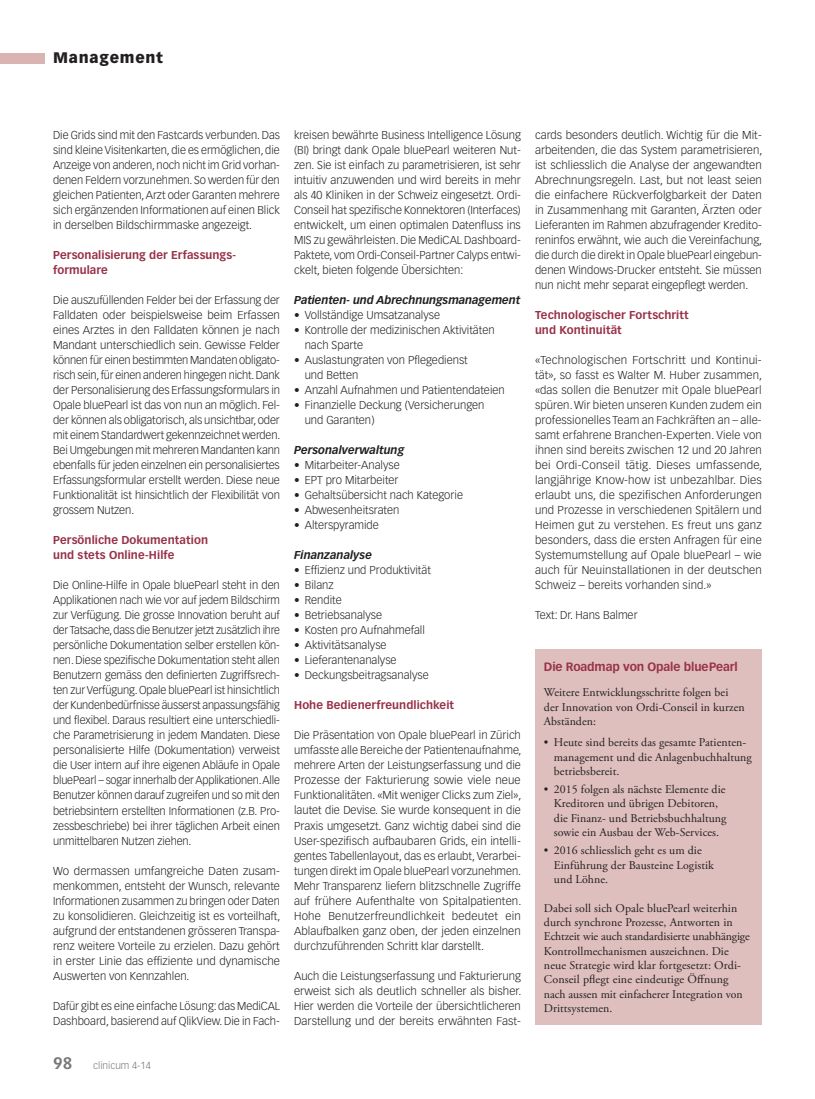
<style>
.page{position:relative;width:815px;height:1099px;background:#fff}
.page>*{position:absolute;margin:0;border:0;box-sizing:border-box;transform-origin:0 0}
.t1{font:900 15px "Vectora LT Std";letter-spacing:.05em;color:#231f20}
.t2{font:11.88px/14.4px "Adobe Garamond Pro";letter-spacing:.005em;color:#231f20}
.t3{font:700 11.88px "Vectora LT Std";letter-spacing:-.01em;color:#983249}
.t4{font:300 11.25px/15px "Vectora LT Std";color:#231f20;text-align:justify}
.t5{font:700 11.25px/15px "Vectora LT Std";letter-spacing:.005em;color:#983249}
.t6{font:italic 700 11.25px "Vectora LT Std";letter-spacing:-.01em;color:#231f20}
.t7{font:300 10px "Vectora LH";color:#76787b}
.s1{font-weight:700;font-size:16.25px}
</style>
<div class="page">
<div style="left:0;top:53px;width:45px;height:10px;background:#d9b4b3"></div>
<div style="left:535px;top:649px;width:227px;height:375px;background:#debfbe"></div>
<h1 class="t1" style="left:53px;top:49px;width:111px">Management</h1>
<p class="t4" style="left:53px;top:128px;width:228px">Die Grids sind mit den Fastcards verbunden. Das sind kleine Visitenkarten, die es ermöglichen, die Anzeige von anderen, noch nicht im Grid vorhan&shy;denen Feldern vorzunehmen. So werden für den gleichen Patienten, Arzt oder Garanten mehrere sich ergänzenden Informationen auf einen Blick in derselben Bildschirmmaske angezeigt.</p>
<p class="t5" style="left:53px;top:248px;width:184px">Personalisierung der Erfassungs&shy;formulare</p>
<p class="t4" style="left:53px;top:293px;width:229px">Die auszufüllenden Felder bei der Erfassung der Falldaten oder beispielsweise beim Erfassen eines Arztes in den Falldaten können je nach Mandant unterschiedlich sein. Gewisse Felder können für einen bestimmten Mandaten obligato&shy;risch sein, für einen anderen hingegen nicht. Dank der Personalisierung des Erfassungsformulars in Opale bluePearl ist das von nun an möglich. Fel&shy;der können als obligatorisch, als unsichtbar, oder mit einem Standardwert gekennzeichnet werden.<br>Bei Umgebungen mit mehreren Mandanten kann ebenfalls für jeden einzelnen ein personalisiertes Erfassungsformular erstellt werden. Diese neue Funktionalität ist hinsichtlich der Flexibilität von grossem Nutzen.</p>
<p class="t5" style="left:53px;top:533px;width:156px">Persönliche Dokumentation und stets Online-Hilfe</p>
<p class="t4" style="left:53px;top:578px;width:228px">Die Online-Hilfe in Opale bluePearl steht in den Applikationen nach wie vor auf jedem Bildschirm zur Verfügung. Die grosse Innovation beruht auf der Tatsache, dass die Benutzer jetzt zusätzlich ihre persönliche Dokumentation selber erstellen kön&shy;nen. Diese spezifische Dokumentation steht allen Benutzern gemäss den definierten Zugriffsrech&shy;ten zur Verfügung. Opale bluePearl ist hinsichtlich der Kundenbedürfnisse äusserst anpassungsfähig und flexibel. Daraus resultiert eine unterschiedli&shy;che Parametrisierung in jedem Mandaten. Diese personalisierte Hilfe (Dokumentation) verweist die User intern auf ihre eigenen Abläufe in Opale bluePearl – sogar innerhalb der Applikationen. Alle Benutzer können darauf zugreifen und so mit den betriebsintern erstellten Informationen (z.B. Pro&shy;zessbeschriebe) bei ihrer täglichen Arbeit einen unmittelbaren Nutzen ziehen.</p>
<p class="t4" style="left:53px;top:863px;width:229px">Wo dermassen umfangreiche Daten zusam&shy;menkommen, entsteht der Wunsch, relevante Informationen zusammen zu bringen oder Daten zu konsolidieren. Gleichzeitig ist es vorteilhaft, aufgrund der entstandenen grösseren Transpa&shy;renz weitere Vorteile zu erzielen. Dazu gehört in erster Linie das effiziente und dynamische Auswerten von Kennzahlen.</p>
<p class="t4" style="left:53px;top:998px;width:228px">Dafür gibt es eine einfache Lösung: das MediCAL<br>Dashboard, basierend auf QlikView. Die in Fach-</p>
<p class="t7" style="left:53px;top:1059px;width:99px"><span class="s1">98</span> clinicum 4-14</p>
<p class="t4" style="left:294px;top:128px;width:228px">kreisen bewährte Business Intelligence Lösung (BI) bringt dank Opale bluePearl weiteren Nut&shy;zen. Sie ist einfach zu parametrisieren, ist sehr intuitiv anzuwenden und wird bereits in mehr als 40 Kliniken in der Schweiz eingesetzt. Ordi-Conseil hat spezifische Konnektoren (Interfaces) entwickelt, um einen optimalen Datenfluss ins MIS zu gewährleisten. Die MediCAL Dashboard-Paktete, vom Ordi-Conseil-Partner Calyps entwi&shy;ckelt, bieten folgende Übersichten:</p>
<p class="t6" style="left:294px;top:293px;width:228px">Patienten- und Abrechnungsmanagement</p>
<p class="t4" style="left:294px;top:308px;width:148px">• Vollständige Umsatzanalyse</p>
<p class="t4" style="left:305px;top:323px;width:191px;text-indent:-11px">• Kontrolle der medizinischen Aktivitäten nach Sparte</p>
<p class="t4" style="left:305px;top:353px;width:165px;text-indent:-11px">• Auslastungraten von Pflegedienst und Betten</p>
<p class="t4" style="left:294px;top:383px;width:212px">• Anzahl Aufnahmen und Patientendateien</p>
<p class="t4" style="left:305px;top:398px;width:181px;text-indent:-11px">• Finanzielle Deckung (Versicherungen und Garanten)</p>
<p class="t6" style="left:294px;top:443px;width:112px">Personalverwaltung</p>
<p class="t4" style="left:294px;top:458px;width:107px">• Mitarbeiter-Analyse</p>
<p class="t4" style="left:294px;top:473px;width:106px">• EPT pro Mitarbeiter</p>
<p class="t4" style="left:294px;top:488px;width:170px">• Gehaltsübersicht nach Kategorie</p>
<p class="t4" style="left:294px;top:503px;width:107px">• Abwesenheitsraten</p>
<p class="t4" style="left:294px;top:518px;width:86px">• Alterspyramide</p>
<p class="t6" style="left:294px;top:548px;width:79px">Finanzanalyse</p>
<p class="t4" style="left:294px;top:563px;width:138px">• Effizienz und Produktivität</p>
<p class="t4" style="left:294px;top:578px;width:41px">• Bilanz</p>
<p class="t4" style="left:294px;top:593px;width:49px">• Rendite</p>
<p class="t4" style="left:294px;top:608px;width:89px">• Betriebsanalyse</p>
<p class="t4" style="left:294px;top:623px;width:132px">• Kosten pro Aufnahmefall</p>
<p class="t4" style="left:294px;top:638px;width:94px">• Aktivitätsanalyse</p>
<p class="t4" style="left:294px;top:653px;width:104px">• Lieferantenanalyse</p>
<p class="t4" style="left:294px;top:668px;width:136px">• Deckungsbeitragsanalyse</p>
<p class="t5" style="left:294px;top:698px;width:162px">Hohe Bedienerfreundlichkeit</p>
<p class="t4" style="left:294px;top:728px;width:229px">Die Präsentation von Opale bluePearl in Zürich umfasste alle Bereiche der Patientenaufnahme, mehrere Arten der Leistungserfassung und die Prozesse der Fakturierung sowie viele neue Funktionalitäten. «Mit weniger Clicks zum Ziel», lautet die Devise. Sie wurde konsequent in die Praxis umgesetzt. Ganz wichtig dabei sind die User-spezifisch aufbaubaren Grids, ein intelli&shy;gentes Tabellenlayout, das es erlaubt, Verarbei&shy;tungen direkt im Opale bluePearl vorzunehmen.<br>Mehr Transparenz liefern blitzschnelle Zugriffe auf frühere Aufenthalte von Spitalpatienten.<br>Hohe Benutzerfreundlichkeit bedeutet ein Ablaufbalken ganz oben, der jeden einzelnen durchzuführenden Schritt klar darstellt.</p>
<p class="t4" style="left:294px;top:968px;width:229px">Auch die Leistungserfassung und Fakturierung erweist sich als deutlich schneller als bisher.<br>Hier werden die Vorteile der übersichtlicheren Darstellung und der bereits erwähnten Fast-</p>
<p class="t4" style="left:535px;top:128px;width:229px">cards besonders deutlich. Wichtig für die Mit&shy;arbeitenden, die das System parametrisieren, ist schliesslich die Analyse der angewandten Abrechnungsregeln. Last, but not least seien die einfachere Rückverfolgbarkeit der Daten in Zusammenhang mit Garanten, Ärzten oder Lieferanten im Rahmen abzufragender Kredito&shy;reninfos erwähnt, wie auch die Vereinfachung, die durch die direkt in Opale bluePearl eingebun&shy;denen Windows-Drucker entsteht. Sie müssen nun nicht mehr separat eingepflegt werden.</p>
<p class="t5" style="left:535px;top:308px;width:155px">Technologischer Fortschritt und Kontinuität</p>
<p class="t4" style="left:535px;top:353px;width:229px">«Technologischen Fortschritt und Kontinui&shy;tät», so fasst es Walter M. Huber zusammen, «das sollen die Benutzer mit Opale bluePearl spüren. Wir bieten unseren Kunden zudem ein professionelles Team an Fachkräften an – alle&shy;samt erfahrene Branchen-Experten. Viele von ihnen sind bereits zwischen 12 und 20 Jahren bei Ordi-Conseil tätig. Dieses umfassende, langjährige Know-how ist unbezahlbar. Dies erlaubt uns, die spezifischen Anforderungen und Prozesse in verschiedenen Spitälern und Heimen gut zu verstehen. Es freut uns ganz besonders, dass die ersten Anfragen für eine Systemumstellung auf Opale bluePearl – wie auch für Neuinstallationen in der deutschen Schweiz – bereits vorhanden sind.»</p>
<p class="t4" style="left:535px;top:608px;width:104px">Text: Dr. Hans Balmer</p>
<p class="t3" style="left:544px;top:659px;width:195px">Die Roadmap von Opale bluePearl</p>
<p class="t2" style="left:544px;top:685px;width:202px">Weitere Entwicklungsschritte folgen bei der Innovation von Ordi-Conseil in kurzen<br>Abständen:</p>
<p class="t2" style="left:554px;top:735px;width:199px;text-indent:-10px">• Heute sind bereits das gesamte Patienten&shy;management und die Anlagenbuchhaltung betriebsbereit.</p>
<p class="t2" style="left:554px;top:782px;width:174px;text-indent:-10px">• 2015 folgen als nächste Elemente die Kreditoren und übrigen Debitoren, die Finanz- und Betriebsbuchhaltung sowie ein Ausbau der Web-Services.</p>
<p class="t2" style="left:554px;top:843px;width:161px;text-indent:-10px">• 2016 schliesslich geht es um die<br>Einführung der Bausteine Logistik und Löhne.</p>
<p class="t2" style="left:544px;top:901px;width:207px">Dabei soll sich Opale bluePearl weiterhin durch synchrone Prozesse, Antworten in Echtzeit wie auch standardisierte unabhängige Kontrollmechanismen auszeichnen. Die neue Strategie wird klar fortgesetzt: Ordi-Conseil pflegt eine eindeutige Öffnung nach aussen mit einfacherer Integration von Drittsystemen.</p>
</div>
